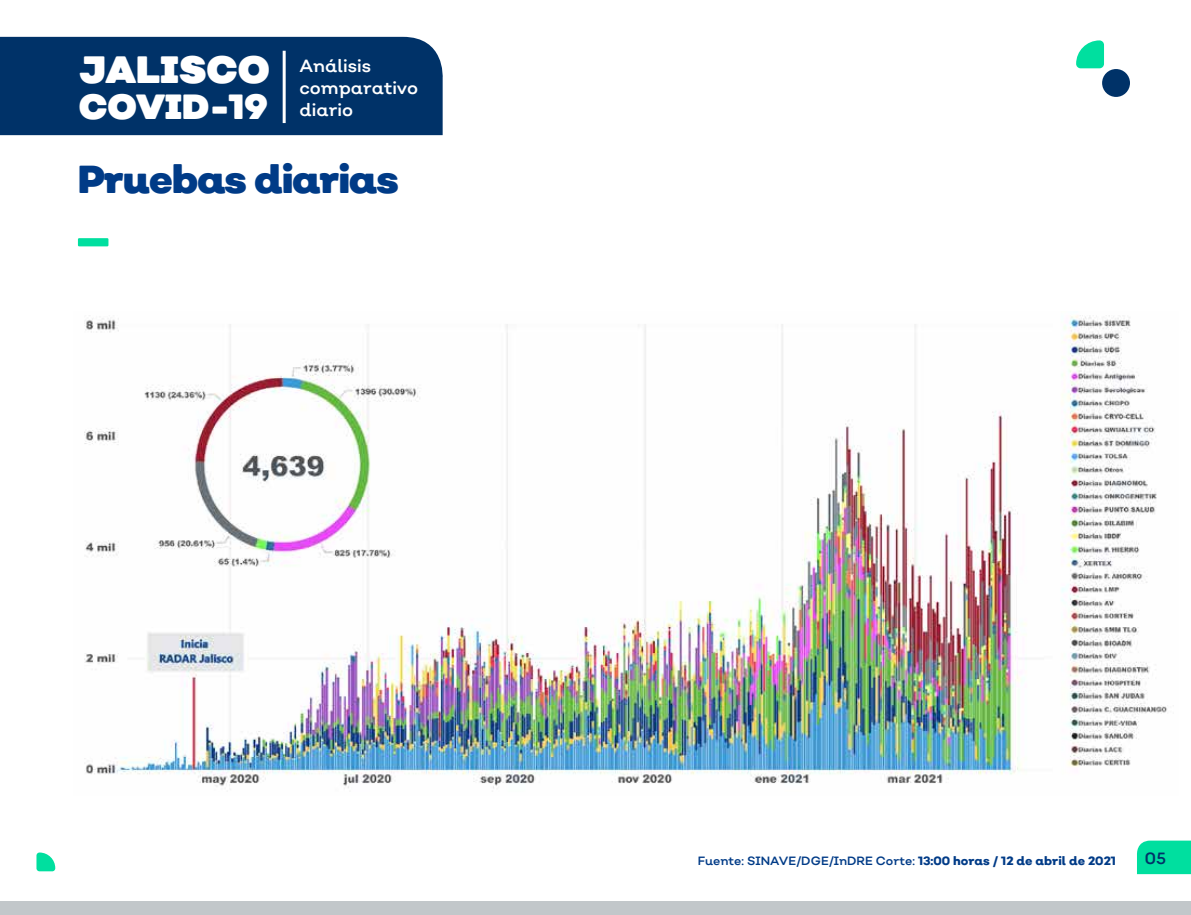
<style>
.page{position:relative;width:1191px;height:915px;background:#fff}
.page>*{position:absolute;margin:0;border:0;box-sizing:border-box;transform-origin:0 0}
.t1{font:900 50.7px "Nutmeg";color:#00df9f}
.t2{font:900 39px "Nutmeg";letter-spacing:-.03em;color:#003b87}
.t3{font:900 38.1px "Nutmeg";color:#fff}
.t4{font:900 34.95px "Nutmeg";color:#fff}
.t5{font:17.7px/22.4px "Nutmeg";color:#fff}
.t6{font:16.35px "Nutmeg";color:#003268}
.t7{font:12px "Nutmeg";color:#003b87}
.s1{font-weight:800}
</style>
<div class="page">
<img style="left:84px;top:315px;width:1083px;height:477px">
<div style="left:0;top:37px;width:443px;height:98px;background:#003268"></div>
<div style="left:0;top:901px;width:1191px;height:13px;background:#c2c7ca"></div>
<div style="left:1137px;top:840px;width:54px;height:33px;background:#00df9f"></div>
<svg style="left:1076px;top:40px;width:28px;height:28px"></svg>
<div style="left:36px;top:852px;width:19px;height:19px;background:#00df9f;border-radius:3px"></div>
<div style="left:1102px;top:69px;width:28px;height:28px;background:#003268;border-radius:50%"></div>
<hr style="left:283px;top:51px;width:3px;height:72px;background:#fff">
<h3 class="t3" style="left:79px;top:44px;width:192px">JALISCO</h3>
<h3 class="t4" style="left:79px;top:84px;width:191px">COVID-19</h3>
<h3 class="t5" style="left:299px;top:54px;width:120px">Análisis comparativo diario</h3>
<h2 class="t2" style="left:78px;top:154px;width:322px">Pruebas diarias</h2>
<h1 class="t1" style="left:78px;top:182px;width:32px">_</h1>
<p class="t7" style="left:697px;top:852px;width:420px">Fuente: SINAVE/DGE/InDRE Corte: <span class="s1">13:00 horas / 12 de abril de 2021</span></p>
<h3 class="t6" style="left:1144px;top:847px;width:23px">05</h3>
</div>
